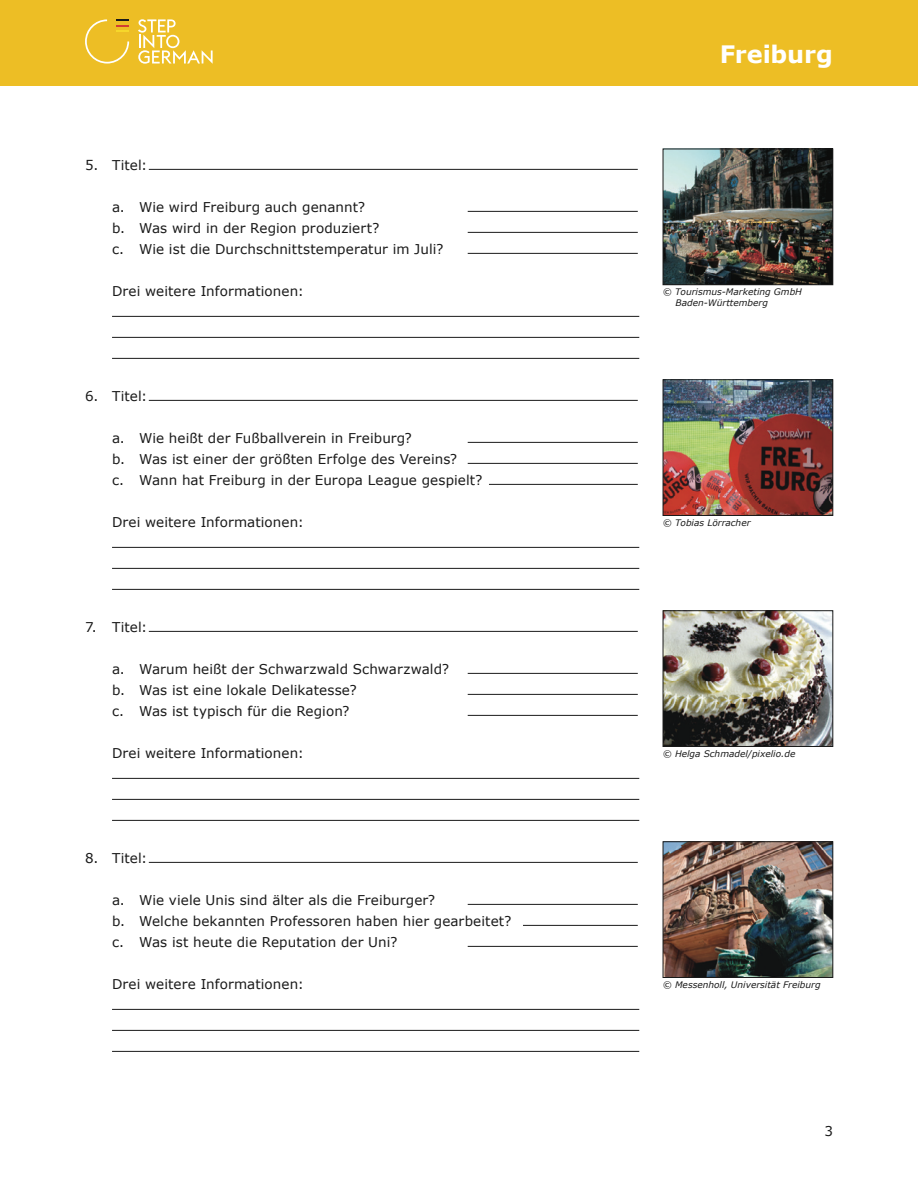
<style>
.page{position:relative;width:918px;height:1188px;background:#fff}
.page>*{position:absolute;margin:0;border:0;box-sizing:border-box;transform-origin:0 0}
.t1{font:700 24px "Verdana";letter-spacing:-.005em;color:#fff}
.t2{font:13.5px/21px "Verdana";letter-spacing:.005em;color:#1a1a1a}
.t3{font:italic 9px/10.8px "Verdana";color:#1a1a1a}
</style>
<div class="page">
<div style="left:0;top:0;width:918px;height:85px;background:#edbe25"></div>
<svg style="left:138px;top:19px;width:75px;height:45px"></svg>
<svg style="left:85px;top:19px;width:44px;height:45px"></svg>
<hr style="left:149px;top:169px;width:489px;height:1px;background:#1a1a1a">
<hr style="left:468px;top:211px;width:170px;height:1px;background:#1a1a1a">
<hr style="left:468px;top:232px;width:170px;height:1px;background:#1a1a1a">
<hr style="left:468px;top:253px;width:170px;height:1px;background:#1a1a1a">
<hr style="left:112px;top:316px;width:527px;height:1px;background:#1a1a1a">
<hr style="left:112px;top:337px;width:527px;height:1px;background:#1a1a1a">
<hr style="left:112px;top:358px;width:527px;height:1px;background:#1a1a1a">
<hr style="left:149px;top:400px;width:489px;height:1px;background:#1a1a1a">
<hr style="left:468px;top:442px;width:170px;height:1px;background:#1a1a1a">
<hr style="left:468px;top:463px;width:170px;height:1px;background:#1a1a1a">
<hr style="left:489px;top:484px;width:149px;height:1px;background:#1a1a1a">
<hr style="left:112px;top:547px;width:527px;height:1px;background:#1a1a1a">
<hr style="left:112px;top:568px;width:527px;height:1px;background:#1a1a1a">
<hr style="left:112px;top:589px;width:527px;height:1px;background:#1a1a1a">
<hr style="left:149px;top:631px;width:489px;height:1px;background:#1a1a1a">
<hr style="left:468px;top:673px;width:170px;height:1px;background:#1a1a1a">
<hr style="left:468px;top:694px;width:170px;height:1px;background:#1a1a1a">
<hr style="left:468px;top:715px;width:170px;height:1px;background:#1a1a1a">
<hr style="left:112px;top:778px;width:527px;height:1px;background:#1a1a1a">
<hr style="left:112px;top:799px;width:527px;height:1px;background:#1a1a1a">
<hr style="left:112px;top:820px;width:527px;height:1px;background:#1a1a1a">
<hr style="left:149px;top:862px;width:489px;height:1px;background:#1a1a1a">
<hr style="left:468px;top:904px;width:170px;height:1px;background:#1a1a1a">
<hr style="left:523px;top:925px;width:115px;height:1px;background:#1a1a1a">
<hr style="left:468px;top:946px;width:170px;height:1px;background:#1a1a1a">
<hr style="left:112px;top:1009px;width:527px;height:1px;background:#1a1a1a">
<hr style="left:112px;top:1030px;width:527px;height:1px;background:#1a1a1a">
<hr style="left:112px;top:1051px;width:527px;height:1px;background:#1a1a1a">
<img style="left:665px;top:151px;width:166px;height:132px">
<div style="left:663px;top:149px;width:170px;height:136px;border:1px solid #1a1a1a"></div>
<img style="left:665px;top:382px;width:166px;height:132px">
<div style="left:663px;top:380px;width:170px;height:136px;border:1px solid #1a1a1a"></div>
<img style="left:665px;top:613px;width:166px;height:132px">
<div style="left:663px;top:611px;width:170px;height:136px;border:1px solid #1a1a1a"></div>
<img style="left:665px;top:844px;width:166px;height:132px">
<div style="left:663px;top:842px;width:170px;height:136px;border:1px solid #1a1a1a"></div>
<p class="t2" style="left:85px;top:154px;width:64px">5. Titel:</p>
<p class="t2" style="left:112px;top:196px;width:333px">a. Wie wird Freiburg auch genannt?<br>b. Was wird in der Region produziert?<br>c. Wie ist die Durchschnittstemperatur im Juli?</p>
<p class="t2" style="left:112px;top:280px;width:193px">Drei weitere Informationen:</p>
<p class="t2" style="left:85px;top:385px;width:64px">6. Titel:</p>
<p class="t2" style="left:112px;top:427px;width:372px">a. Wie heißt der Fußballverein in Freiburg?<br>b. Was ist einer der größten Erfolge des Vereins?<br>c. Wann hat Freiburg in der Europa League gespielt?</p>
<p class="t2" style="left:112px;top:511px;width:193px">Drei weitere Informationen:</p>
<p class="t2" style="left:85px;top:616px;width:64px">7. Titel:</p>
<p class="t2" style="left:112px;top:658px;width:339px">a. Warum heißt der Schwarzwald Schwarzwald? b. Was ist eine lokale Delikatesse?<br>c. Was ist typisch für die Region?</p>
<p class="t2" style="left:112px;top:742px;width:193px">Drei weitere Informationen:</p>
<p class="t2" style="left:85px;top:847px;width:64px">8. Titel:</p>
<p class="t2" style="left:112px;top:889px;width:401px">a. Wie viele Unis sind älter als die Freiburger?<br>b. Welche bekannten Professoren haben hier gearbeitet? c. Was ist heute die Reputation der Uni?</p>
<p class="t2" style="left:112px;top:973px;width:193px">Drei weitere Informationen:</p>
<h1 class="t1" style="left:720px;top:39px;width:115px">Freiburg</h1>
<p class="t3" style="left:676px;top:286px;width:128px;text-indent:-13px">© Tourismus-Marketing GmbH<br>Baden-Württemberg</p>
<p class="t3" style="left:663px;top:517px;width:89px">© Tobias Lörracher</p>
<p class="t3" style="left:663px;top:748px;width:134px">© Helga Schmadel/pixelio.de</p>
<p class="t3" style="left:663px;top:979px;width:159px">© Messenholl, Universität Freiburg</p>
<p class="t2" style="left:824px;top:1120px;width:10px">3</p>
</div>
